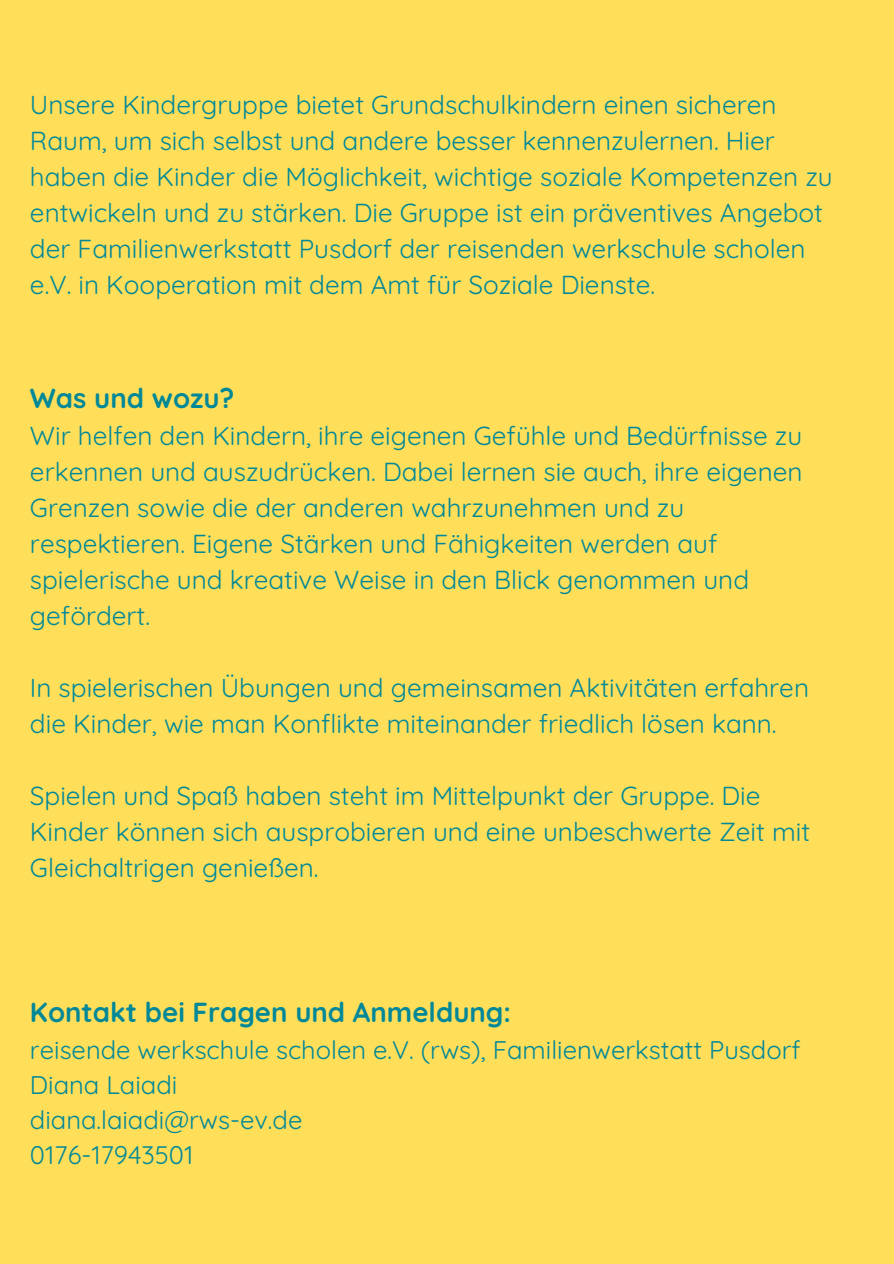
<style>
.page{position:relative;width:894px;height:1264px;background:#fff}
.page>*{position:absolute;margin:0;border:0;box-sizing:border-box;transform-origin:0 0}
.t1{font:700 27.6px "Quicksand";color:#008898}
.t2{font:26.1px/36px "Quicksand";color:#008898}
.t3{font:25.5px/34.8px "Quicksand";color:#008898}
</style>
<div class="page">
<div style="left:0;top:0;width:893px;height:1263px;background:#ffde59"></div>
<h1 class="t2" style="left:30px;top:86px;width:804px">Unsere Kindergruppe bietet Grundschulkindern einen sicheren Raum, um sich selbst und andere besser kennenzulernen. Hier haben die Kinder die Möglichkeit, wichtige soziale Kompetenzen zu entwickeln und zu stärken. Die Gruppe ist ein präventives Angebot der Familienwerkstatt Pusdorf der reisenden werkschule scholen e.V. in Kooperation mit dem Amt für Soziale Dienste.</h1>
<h1 class="t1" style="left:30px;top:380px;width:206px">Was und wozu?</h1>
<h1 class="t2" style="left:30px;top:417px;width:773px">Wir helfen den Kindern, ihre eigenen Gefühle und Bedürfnisse zu erkennen und auszudrücken. Dabei lernen sie auch, ihre eigenen Grenzen sowie die der anderen wahrzunehmen und zu respektieren. Eigene Stärken und Fähigkeiten werden auf spielerische und kreative Weise in den Blick genommen und gefördert.</h1>
<h1 class="t2" style="left:30px;top:669px;width:780px">In spielerischen Übungen und gemeinsamen Aktivitäten erfahren die Kinder, wie man Konflikte miteinander friedlich lösen kann.</h1>
<h1 class="t2" style="left:30px;top:777px;width:781px">Spielen und Spaß haben steht im Mittelpunkt der Gruppe. Die<br>Kinder können sich ausprobieren und eine unbeschwerte Zeit mit<br>Gleichaltrigen genießen.</h1>
<h1 class="t1" style="left:30px;top:994px;width:482px">Kontakt bei Fragen und Anmeldung:</h1>
<h1 class="t3" style="left:30px;top:1032px;width:772px">reisende werkschule scholen e.V. (rws), Familienwerkstatt Pusdorf<br>Diana Laiadi<br>diana.laiadi@rws-ev.de<br>0176-17943501</h1>
</div>
